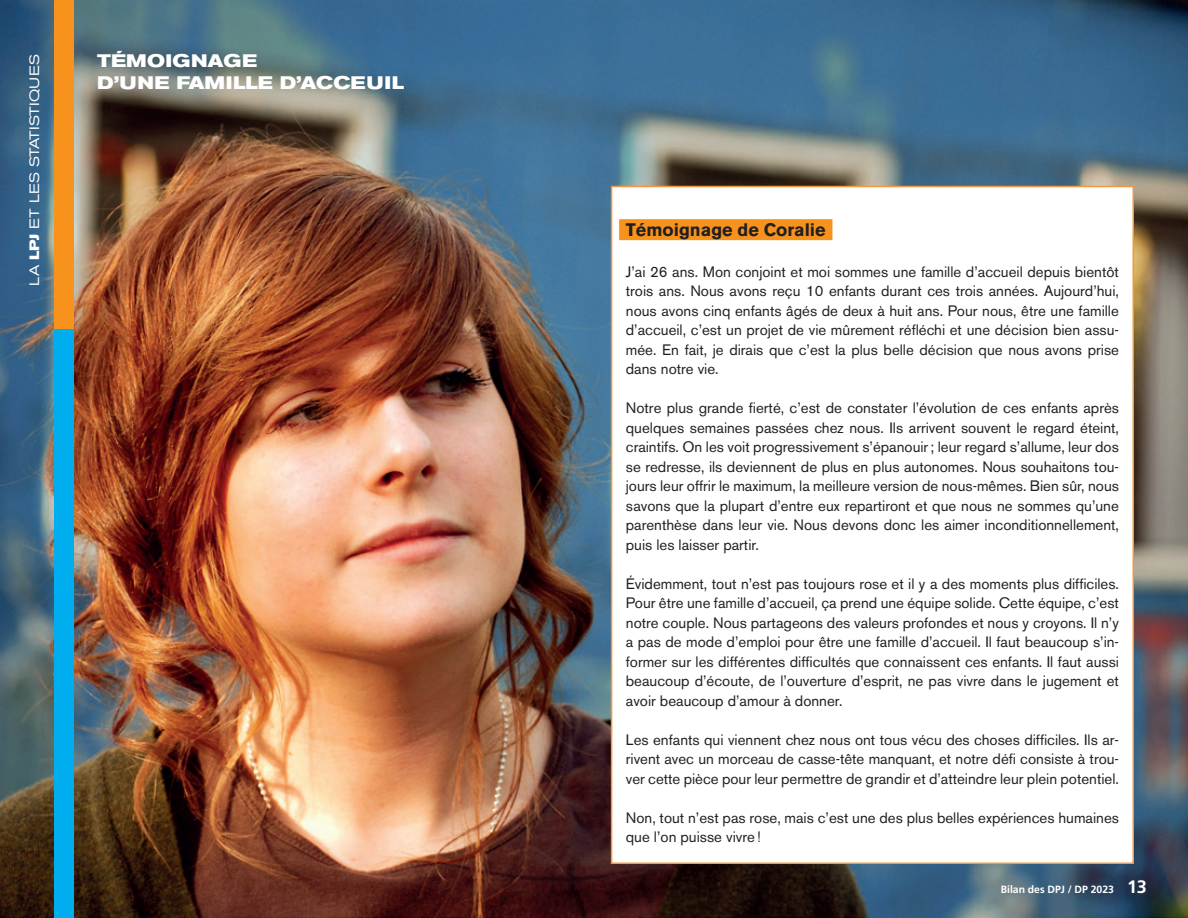
<style>
.page{position:relative;width:1188px;height:918px;background:#fff}
.page>*{position:absolute;margin:0;border:0;box-sizing:border-box;transform-origin:0 0}
.t1{font:700 expanded 18px/21.6px "Akzidenz Grotesk BE";letter-spacing:.02em;color:#fff}
.t2{font:700 18px "Akzidenz Grotesk BE";color:#231f20}
.t3{font:15px/19.5px "Akzidenz Grotesk BE";color:#231f20;text-align:justify}
.t4{font:expanded 13.5px "Akzidenz Grotesk BE";letter-spacing:.015em;color:#fff}
.t5{font:700 10.5px "Frutiger";letter-spacing:-.005em;color:#fff}
.s1{font-weight:700}
.s2{font-size:18px}
</style>
<div class="page">
<img style="left:0;top:0;width:1188px;height:917px">
<div style="left:54px;top:0;width:19px;height:329px;background:#f7931d"></div>
<div style="left:54px;top:329px;width:19px;height:589px;background:#00aeef"></div>
<div style="left:612px;top:187px;width:521px;height:676px;background:#fff"></div>
<div style="left:619px;top:219px;width:213px;height:21px;background:#f7931d"></div>
<div style="left:611px;top:186px;width:523px;height:678px;border:2px solid #f79641"></div>
<p class="t4" style="left:27px;top:286px;width:233px;rotate:-90deg">LA <span class="s1">LPJ</span> ET LES STATISTIQUES</p>
<p class="t1" style="left:97px;top:51px;width:308px">TÉMOIGNAGE<br>D’UNE FAMILLE D’ACCEUIL</p>
<p class="t2" style="left:626px;top:219px;width:201px">Témoignage de Coralie</p>
<p class="t3" style="left:626px;top:262px;width:495px">J’ai 26 ans. Mon conjoint et moi sommes une famille d’accueil depuis bientôt trois ans. Nous avons reçu 10 enfants durant ces trois années. Aujourd’hui, nous avons cinq enfants âgés de deux à huit ans. Pour nous, être une famille d’accueil, c’est un projet de vie mûrement réfléchi et une décision bien assu&shy;mée. En fait, je dirais que c’est la plus belle décision que nous avons prise dans notre vie.</p>
<p class="t3" style="left:626px;top:399px;width:495px">Notre plus grande fierté, c’est de constater l’évolution de ces enfants après quelques semaines passées chez nous. Ils arrivent souvent le regard éteint, craintifs. On les voit progressivement s’épanouir; leur regard s’allume, leur dos se redresse, ils deviennent de plus en plus autonomes. Nous souhaitons tou&shy;jours leur offrir le maximum, la meilleure version de nous-mêmes. Bien sûr, nous savons que la plupart d’entre eux repartiront et que nous ne sommes qu’une parenthèse dans leur vie. Nous devons donc les aimer inconditionnellement, puis les laisser partir.</p>
<p class="t3" style="left:626px;top:574px;width:495px">Évidemment, tout n’est pas toujours rose et il y a des moments plus difficiles.<br>Pour être une famille d’accueil, ça prend une équipe solide. Cette équipe, c’est notre couple. Nous partageons des valeurs profondes et nous y croyons. Il n’y a pas de mode d’emploi pour être une famille d’accueil. Il faut beaucoup s’in&shy;former sur les différentes difficultés que connaissent ces enfants. Il faut aussi beaucoup d’écoute, de l’ouverture d’esprit, ne pas vivre dans le jugement et avoir beaucoup d’amour à donner.</p>
<p class="t3" style="left:626px;top:730px;width:495px">Les enfants qui viennent chez nous ont tous vécu des choses difficiles. Ils ar&shy;rivent avec un morceau de casse-tête manquant, et notre défi consiste à trou&shy;ver cette pièce pour leur permettre de grandir et d’atteindre leur plein potentiel.</p>
<p class="t3" style="left:626px;top:808px;width:495px">Non, tout n’est pas rose, mais c’est une des plus belles expériences humaines que l’on puisse vivre!</p>
<p class="t5" style="left:1001px;top:883px;width:148px">Bilan des DPJ / DP 2023 <span class="s2">13</span></p>
</div>
